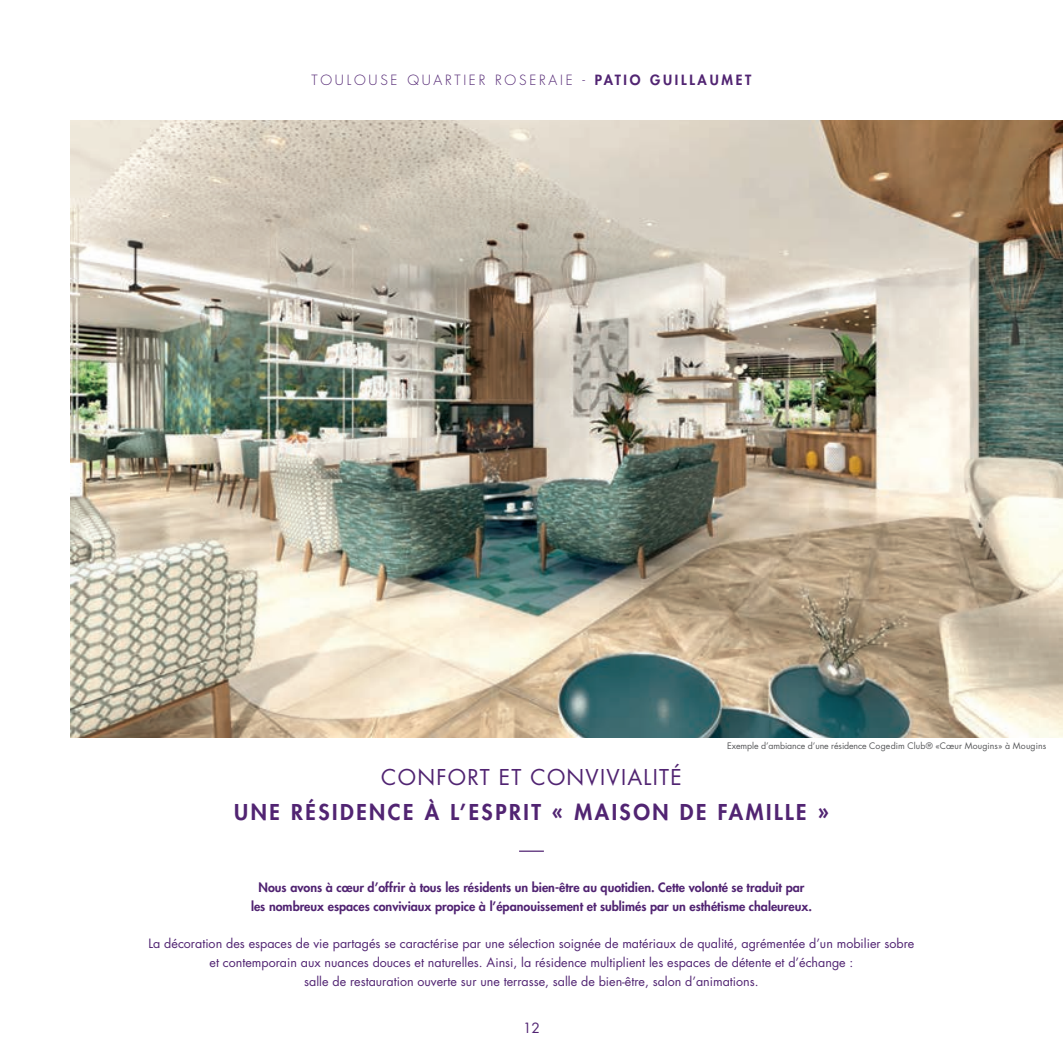
<style>
.page{position:relative;width:1063px;height:1063px;background:#fff}
.page>*{position:absolute;margin:0;border:0;box-sizing:border-box;transform-origin:0 0}
.t1{font:800 21.25px/35px "Futura Std";letter-spacing:.12em;color:#512472;text-align:center}
.t2{font:300 13.75px "Futura Std";letter-spacing:.2em;color:#512472}
.t3{font:13.75px "Futura Std";color:#512472}
.t4{font:12.5px/18.8px "Futura Std";color:#512472;text-align:center}
.t5{font:800 12.5px/18.8px "Futura Std";color:#512472;text-align:center}
.t6{font:8.75px "Futura Std";color:#57585a}
.s1{font-weight:800}
.s2{font-weight:400}
</style>
<div class="page">
<img style="left:71px;top:120px;width:992px;height:617px">
<svg style="left:519px;top:851px;width:25px;height:1px"></svg>
<p class="t2" style="left:312px;top:72px;width:441px">TOULOUSE QUARTIER ROSERAIE - <span class="s1">PATIO GUILLAUMET</span></p>
<p class="t6" style="left:727px;top:741px;width:320px">Exemple d’ambiance d’une résidence Cogedim Club® «Cœur Mougins» à Mougins</p>
<p class="t1" style="left:234px;top:759px;width:596px"><span class="s2">CONFORT ET CONVIVIALITÉ<br></span>UNE RÉSIDENCE À L’ESPRIT « MAISON DE FAMILLE »</p>
<p class="t5" style="left:251px;top:878px;width:562px">Nous avons à cœur d’offrir à tous les résidents un bien-être au quotidien. Cette volonté se traduit par les nombreux espaces conviviaux propice à l’épanouissement et sublimés par un esthétisme chaleureux.</p>
<p class="t4" style="left:149px;top:935px;width:767px">La décoration des espaces de vie partagés se caractérise par une sélection soignée de matériaux de qualité, agrémentée d’un mobilier sobre et contemporain aux nuances douces et naturelles. Ainsi, la résidence multiplient les espaces de détente et d’échange :<br>salle de restauration ouverte sur une terrasse, salle de bien-être, salon d’animations.</p>
<p class="t3" style="left:523px;top:1019px;width:18px">12</p>
</div>
